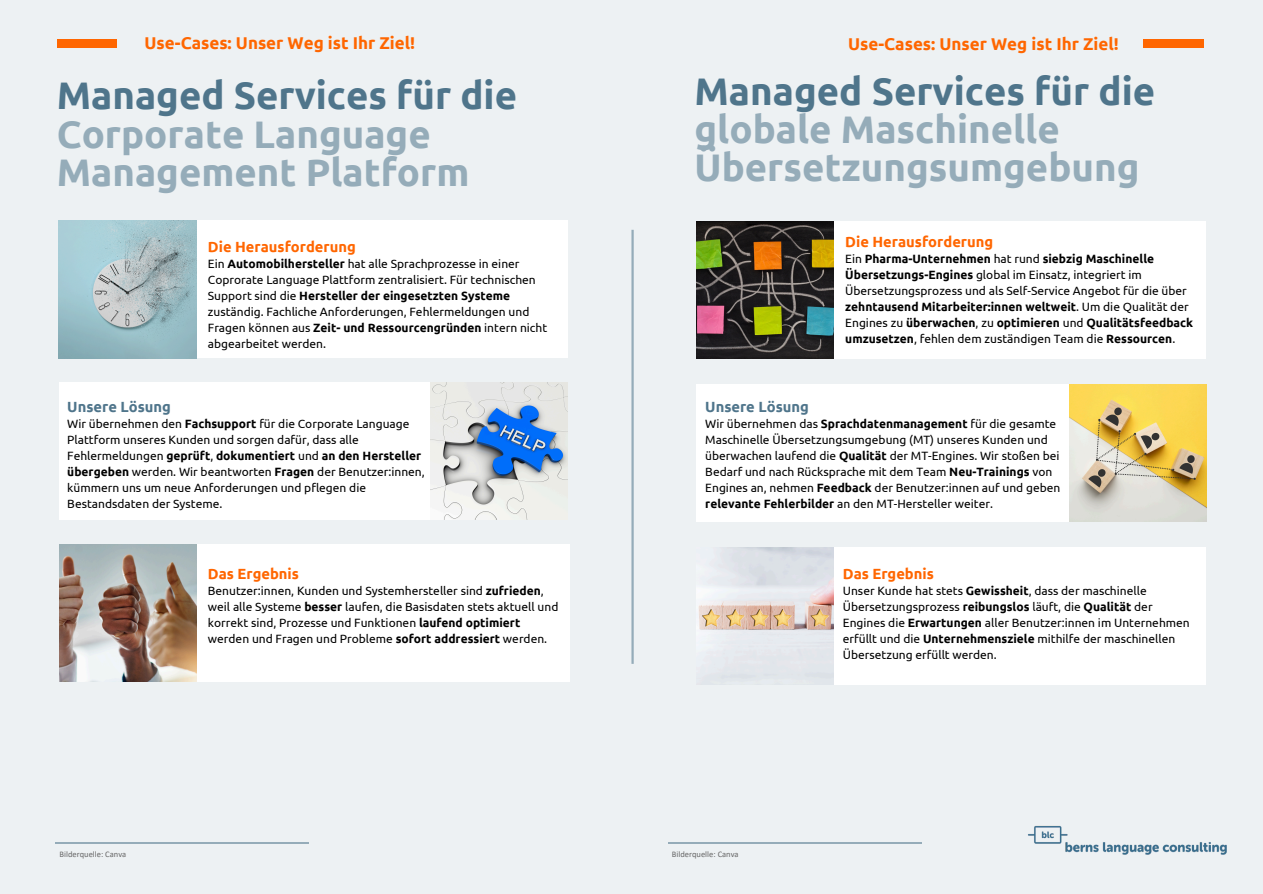
<style>
.page{position:relative;width:1263px;height:894px;background:#fff}
.page>*{position:absolute;margin:0;border:0;box-sizing:border-box;transform-origin:0 0}
.t1{font:700 38.4px/38.2px "Ubuntu";color:#95acb9}
.t2{font:700 17.1px "Ubuntu";color:#f60}
.t3{font:700 14.7px "Ubuntu";color:#f60}
.t4{font:700 14.7px "Ubuntu";color:#4f758b}
.t5{font:12px/16px "Ubuntu";color:#000}
.t6{font:8.55px "Calibri";color:#676767}
.s1{color:#4f758b}
.s2{font-weight:700}
</style>
<div class="page">
<div style="left:0;top:0;width:1263px;height:893px;background:#edf1f3"></div>
<hr style="left:631px;top:230px;width:3px;height:433px;background:#95acb9">
<img style="left:1028px;top:825px;width:199px;height:30px">
<div style="left:697px;top:384px;width:509px;height:137px;background:#fff"></div>
<div style="left:697px;top:547px;width:509px;height:137px;background:#fff"></div>
<div style="left:697px;top:221px;width:509px;height:137px;background:#fff"></div>
<hr style="left:668px;top:842px;width:253px;height:1px;background:#95acb9">
<img style="left:1144px;top:40px;width:59px;height:8px">
<img style="left:57px;top:40px;width:60px;height:8px">
<hr style="left:55px;top:842px;width:254px;height:1px;background:#95acb9">
<div style="left:59px;top:220px;width:509px;height:137px;background:#fff"></div>
<div style="left:59px;top:382px;width:509px;height:137px;background:#fff"></div>
<div style="left:61px;top:544px;width:508px;height:136px;background:#fff"></div>
<img style="left:58px;top:220px;width:139px;height:139px">
<img style="left:430px;top:382px;width:138px;height:137px">
<img style="left:697px;top:221px;width:137px;height:137px">
<img style="left:1069px;top:384px;width:137px;height:137px">
<img style="left:697px;top:547px;width:137px;height:137px">
<img style="left:59px;top:544px;width:138px;height:137px">
<h3 class="t2" style="left:145px;top:33px;width:272px">Use-Cases: Unser Weg ist Ihr Ziel!</h3>
<p class="t1" style="left:57px;top:76px;width:462px"><span class="s1">Managed Services für die<br></span>Corporate Language<br>Management Platform</p>
<p class="t3" style="left:208px;top:238px;width:149px">Die Herausforderung</p>
<p class="t5" style="left:208px;top:255px;width:341px">Ein <span class="s2">Automobilhersteller</span> hat alle Sprachprozesse in einer Coprorate Language Plattform zentralisiert. Für technischen Support sind die <span class="s2">Hersteller der eingesetzten Systeme </span>zuständig. Fachliche Anforderungen, Fehlermeldungen und Fragen können aus <span class="s2">Zeit- und Ressourcengründen</span> intern nicht abgearbeitet werden.</p>
<p class="t4" style="left:67px;top:398px;width:105px">Unsere Lösung</p>
<p class="t5" style="left:67px;top:415px;width:359px">Wir übernehmen den <span class="s2">Fachsupport</span> für die Corporate Language Plattform unseres Kunden und sorgen dafür, dass alle Fehlermeldungen <span class="s2">geprüft</span>, <span class="s2">dokumentiert</span> und <span class="s2">an den Hersteller übergeben</span> werden. Wir beantworten <span class="s2">Fragen</span> der Benutzer:innen, kümmern uns um neue Anforderungen und pflegen die Bestandsdaten der Systeme.</p>
<p class="t3" style="left:208px;top:565px;width:93px">Das Ergebnis</p>
<p class="t5" style="left:208px;top:582px;width:352px">Benutzer:innen, Kunden und Systemhersteller sind <span class="s2">zufrieden</span>, weil alle Systeme <span class="s2">besser</span> laufen, die Basisdaten stets aktuell und korrekt sind, Prozesse und Funktionen <span class="s2">laufend optimiert </span>werden und Fragen und Probleme <span class="s2">sofort addressiert</span> werden.</p>
<h3 class="t6" style="left:60px;top:850px;width:68px">Bilderquelle: Canva</h3>
<h3 class="t2" style="left:848px;top:34px;width:272px">Use-Cases: Unser Weg ist Ihr Ziel!</h3>
<h3 class="t1" style="left:694px;top:71px;width:462px"><span class="s1">Managed Services für die </span>globale Maschinelle<br>Übersetzungsumgebung</h3>
<p class="t3" style="left:845px;top:233px;width:149px">Die Herausforderung</p>
<p class="t5" style="left:845px;top:250px;width:349px">Ein <span class="s2">Pharma-Unternehmen</span> hat rund <span class="s2">siebzig Maschinelle Übersetzungs-Engines</span> global im Einsatz, integriert im Übersetzungsprozess und als Self-Service Angebot für die über <span class="s2">zehntausend Mitarbeiter:innen weltweit</span>. Um die Qualität der Engines zu <span class="s2">überwachen</span>, zu <span class="s2">optimieren</span> und <span class="s2">Qualitätsfeedback umzusetzen</span>, fehlen dem zuständigen Team die <span class="s2">Ressourcen</span>.</p>
<h3 class="t4" style="left:705px;top:398px;width:105px">Unsere Lösung</h3>
<h3 class="t5" style="left:705px;top:415px;width:357px">Wir übernehmen das <span class="s2">Sprachdatenmanagement</span> für die gesamte Maschinelle Übersetzungsumgebung (MT) unseres Kunden und überwachen laufend die <span class="s2">Qualität</span> der MT-Engines. Wir stoßen bei Bedarf und nach Rücksprache mit dem Team <span class="s2">Neu-Trainings</span> von Engines an, nehmen <span class="s2">Feedback</span> der Benutzer:innen auf und geben <span class="s2">relevante Fehlerbilder</span> an den MT-Hersteller weiter.</h3>
<p class="t6" style="left:672px;top:850px;width:68px">Bilderquelle: Canva</p>
<p class="t3" style="left:843px;top:565px;width:93px">Das Ergebnis</p>
<p class="t5" style="left:843px;top:582px;width:348px">Unser Kunde hat stets <span class="s2">Gewissheit</span>, dass der maschinelle Übersetzungsprozess <span class="s2">reibungslos</span> läuft, die <span class="s2">Qualität</span> der Engines die <span class="s2">Erwartungen</span> aller Benutzer:innen im Unternehmen erfüllt und die <span class="s2">Unternehmensziele</span> mithilfe der maschinellen Übersetzung erfüllt werden.</p>
</div>
